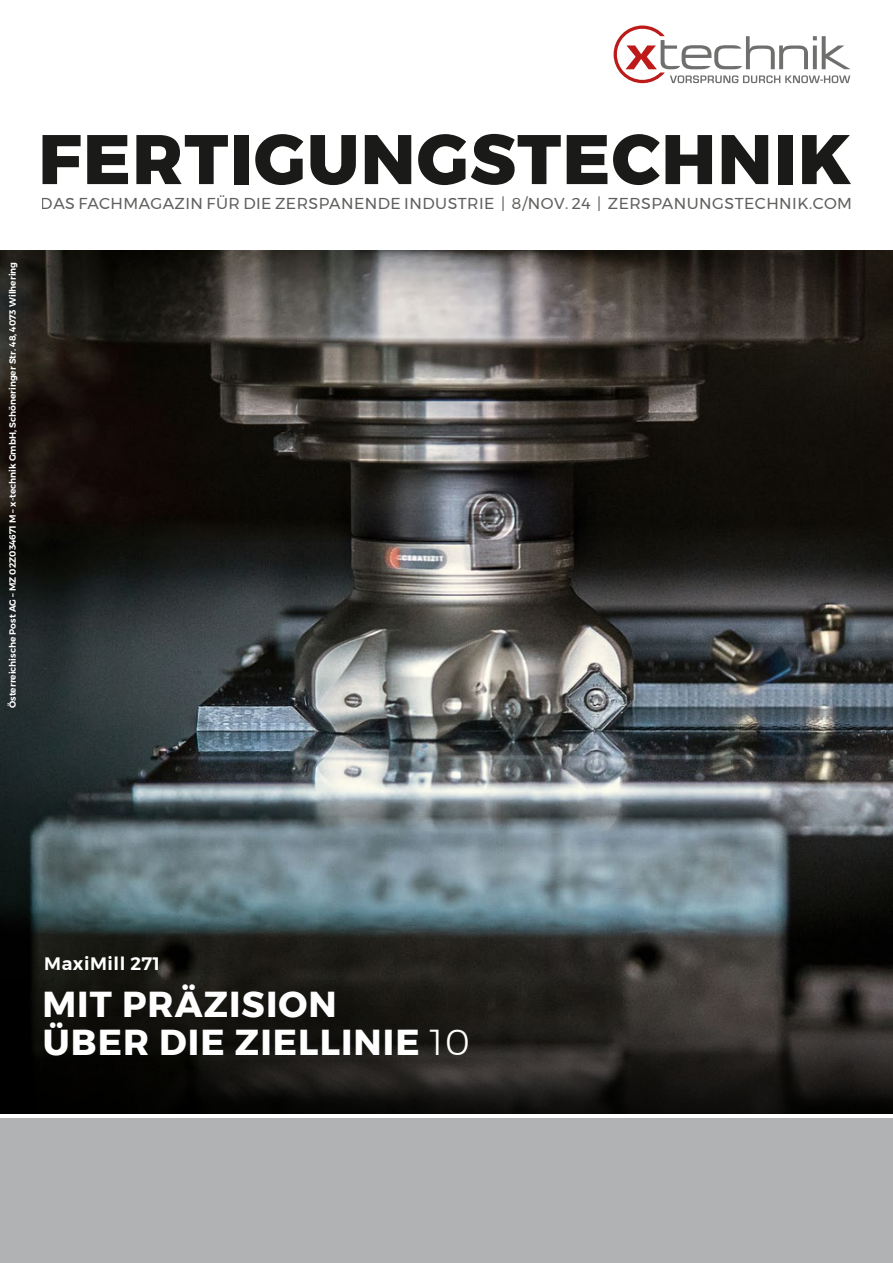
<style>
.page{position:relative;width:893px;height:1263px;background:#fff}
.page>*{position:absolute;margin:0;border:0;box-sizing:border-box;transform-origin:0 0}
.t1{font:800 69.9px "Montserrat";letter-spacing:.02em;color:#1a1a18}
.t2{font:700 36px/37.5px "Montserrat";letter-spacing:.03em;color:#fff}
.t3{font:600 18px "Montserrat";letter-spacing:.03em;color:#fff}
.t4{font:15.75px "Montserrat";letter-spacing:.03em;color:#1a1a18}
.t5{font:600 9px "Montserrat";color:#fff}
.s1{font-weight:300}
</style>
<div class="page">
<img style="left:0;top:251px;width:893px;height:601px">
<svg style="left:0;top:852px;width:893px;height:262px;background:#313737"></svg>
<div style="left:0;top:254px;width:26px;height:462px;background:#1a1a18;opacity:.8"></div>
<svg style="left:614px;top:26px;width:236px;height:57px"></svg>
<div style="left:0;top:1118px;width:893px;height:145px;background:#b1b2b3"></div>
<p class="t5" style="left:6px;top:708px;width:448px;rotate:-90deg">Österreichische Post AG – MZ 02Z034671 M – x-technik GmbH, Schöneringer Str. 48, 4073 Wilhering</p>
<h1 class="t1" style="left:38px;top:102px;width:814px">FERTIGUNGSTECHNIK</h1>
<h3 class="t4" style="left:41px;top:191px;width:813px">DAS FACHMAGAZIN FÜR DIE ZERSPANENDE INDUSTRIE | 8/NOV. 24 | ZERSPANUNGSTECHNIK.COM</h3>
<h3 class="t3" style="left:44px;top:949px;width:117px">MaxiMill 271</h3>
<h2 class="t2" style="left:42px;top:986px;width:429px">MIT PRÄZISION<br>ÜBER DIE ZIELLINIE <span class="s1">10</span></h2>
</div>
